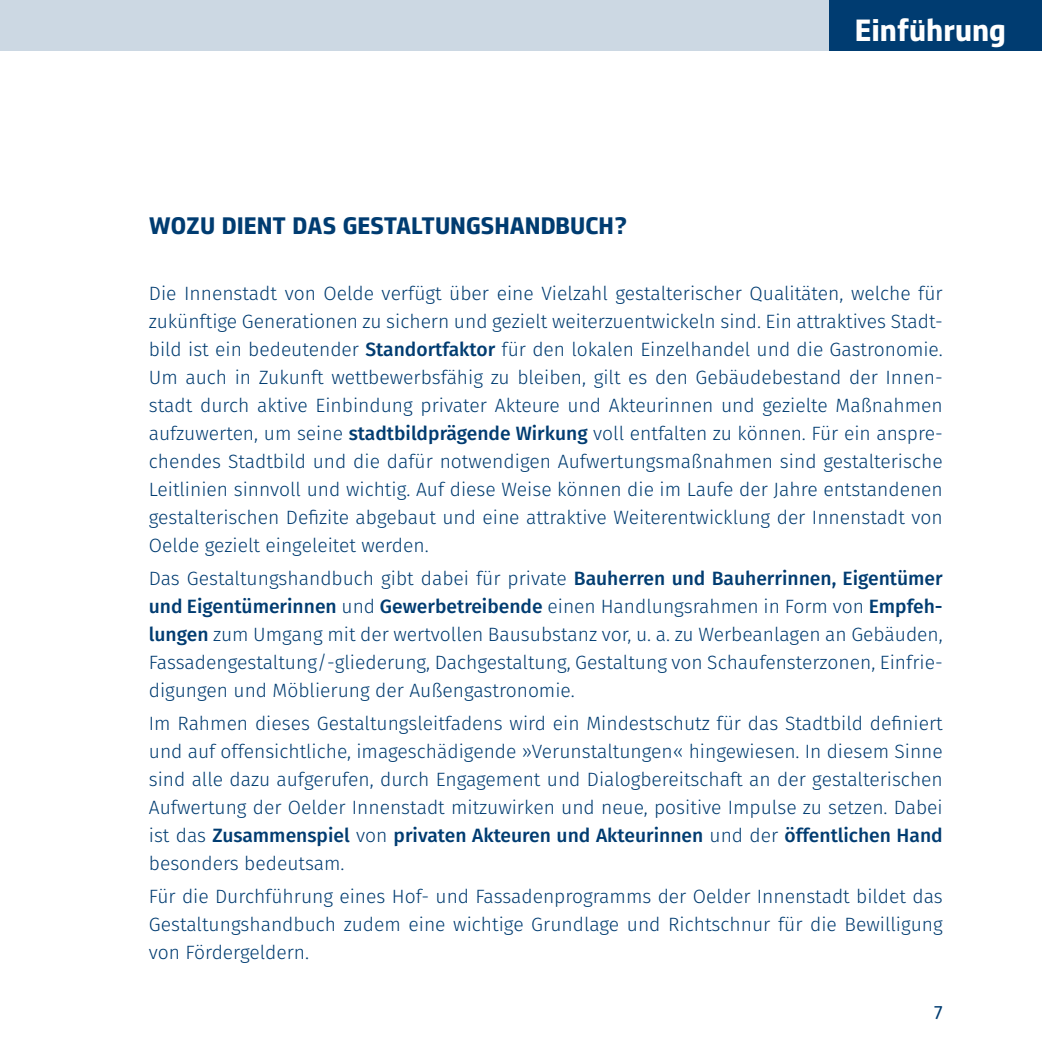
<style>
.page{position:relative;width:1042px;height:1042px;background:#fff}
.page>*{position:absolute;margin:0;border:0;box-sizing:border-box;transform-origin:0 0}
.t1{font:700 31.5px "Dalle Set";color:#fff}
.Überschrift1_werne{font:700 24.5px "Dalle Set";color:#003c71}
.Fließtext_werne{font:300 19.25px/28px "Fira Sans";color:#003c71;text-align:justify}
.t2{font:19.25px "Fira Sans";color:#003c71}
.s1{font-weight:500}
</style>
<div class="page">
<div style="left:0;top:0;width:1042px;height:50px;background:#ccd8e3"></div>
<div style="left:829px;top:0;width:213px;height:50px;background:#003c71"></div>
<p class="Überschrift1_werne" style="left:149px;top:210px;width:480px">WOZU DIENT DAS GESTALTUNGSHANDBUCH?</p>
<h1 class="t1" style="left:855px;top:10px;width:153px">Einführung</h1>
<p class="Fließtext_werne" style="left:149px;top:279px;width:795px">Die Innenstadt von Oelde verfügt über eine Vielzahl gestalterischer Qualitäten, welche für zukünftige Generationen zu sichern und gezielt weiterzuentwickeln sind. Ein attraktives Stadt&shy;bild ist ein bedeutender <span class="s1">Standortfaktor</span> für den lokalen Einzelhandel und die Gastronomie.<br>Um auch in Zukunft wettbewerbsfähig zu bleiben, gilt es den Gebäudebestand der Innen&shy;stadt durch aktive Einbindung privater Akteure und Akteurinnen und gezielte Maßnahmen aufzuwerten, um seine <span class="s1">stadtbildprägende Wirkung</span> voll entfalten zu können. Für ein anspre&shy;chendes Stadtbild und die dafür notwendigen Aufwertungsmaßnahmen sind gestalterische Leitlinien sinnvoll und wichtig. Auf diese Weise können die im Laufe der Jahre entstandenen gestalterischen Defizite abgebaut und eine attraktive Weiterentwicklung der Innenstadt von Oelde gezielt eingeleitet werden.</p>
<p class="Fließtext_werne" style="left:149px;top:564px;width:795px">Das Gestaltungshandbuch gibt dabei für private <span class="s1">Bauherren und Bauherrinnen, Eigentümer und Eigentümerinnen</span> und <span class="s1">Gewerbetreibende</span> einen Handlungsrahmen in Form von <span class="s1">Empfeh&shy;lungen</span> zum Umgang mit der wertvollen Bausubstanz vor, u. a. zu Werbeanlagen an Gebäuden, Fassadengestaltung/-gliederung, Dachgestaltung, Gestaltung von Schaufensterzonen, Einfrie&shy;digungen und Möblierung der Außengastronomie.</p>
<p class="Fließtext_werne" style="left:149px;top:709px;width:795px">Im Rahmen dieses Gestaltungsleitfadens wird ein Mindestschutz für das Stadtbild definiert und auf offensichtliche, imageschädigende »Verunstaltungen« hingewiesen. In diesem Sinne sind alle dazu aufgerufen, durch Engagement und Dialogbereitschaft an der gestalterischen Aufwertung der Oelder Innenstadt mitzuwirken und neue, positive Impulse zu setzen. Dabei ist das <span class="s1">Zusammenspiel</span> von <span class="s1">privaten Akteuren und Akteurinnen</span> und der <span class="s1">öffentlichen Hand </span>besonders bedeutsam.</p>
<p class="Fließtext_werne" style="left:149px;top:882px;width:795px">Für die Durchführung eines Hof- und Fassadenprogramms der Oelder Innenstadt bildet das Gestaltungshandbuch zudem eine wichtige Grundlage und Richtschnur für die Bewilligung von Fördergeldern.</p>
<p class="t2" style="left:934px;top:997px;width:10px">7</p>
</div>
